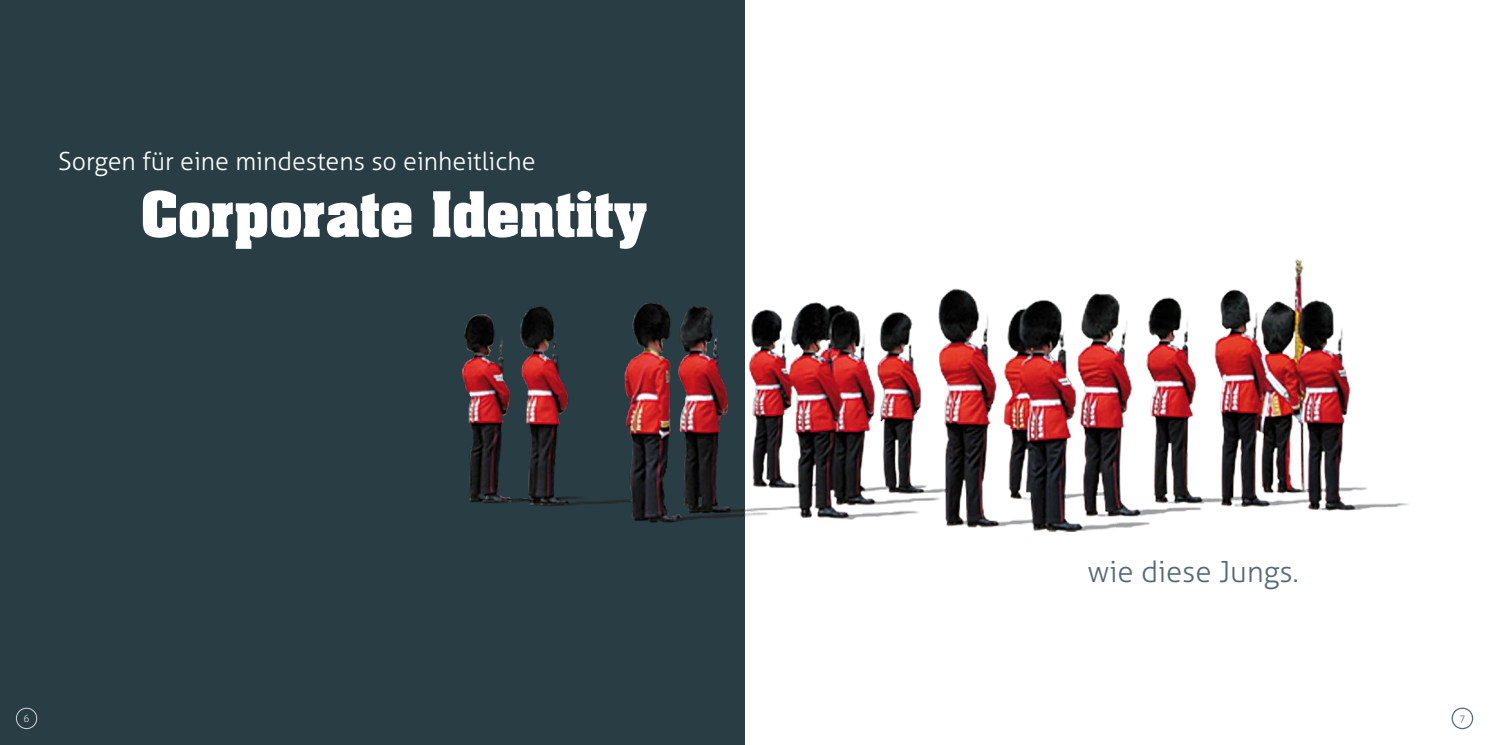
<style>
.page{position:relative;width:1489px;height:745px;background:#fff}
.page>*{position:absolute;margin:0;border:0;box-sizing:border-box;transform-origin:0 0}
.t1{font:700 53.12px "Aachen";color:#fff}
.t2{font:300 29.25px "Aller";color:#556a76}
.t3{font:300 25px "Aller";color:#fff}
.t4{font:300 10px "Aller";color:#d4d6d7}
.t5{font:300 10px "Aller";color:#556a76}
</style>
<div class="page">
<div style="left:0;top:0;width:744px;height:744px;background:#293d45"></div>
<div style="left:16px;top:707px;width:21px;height:21px;border:1px solid #d4d6d7;border-radius:50%"></div>
<div style="left:1451px;top:707px;width:21px;height:21px;border:1px solid #556a76;border-radius:50%"></div>
<img style="left:462px;top:259px;width:947px;height:272px">
<p class="t3" style="left:58px;top:146px;width:479px">Sorgen für eine mindestens so einheitliche</p>
<h1 class="t1" style="left:141px;top:176px;width:507px">Corporate Identity</h1>
<p class="t2" style="left:1087px;top:553px;width:213px">wie diese Jungs.</p>
<p class="t4" style="left:24px;top:711px;width:8px">6</p>
<p class="t5" style="left:1459px;top:711px;width:8px">7</p>
</div>
